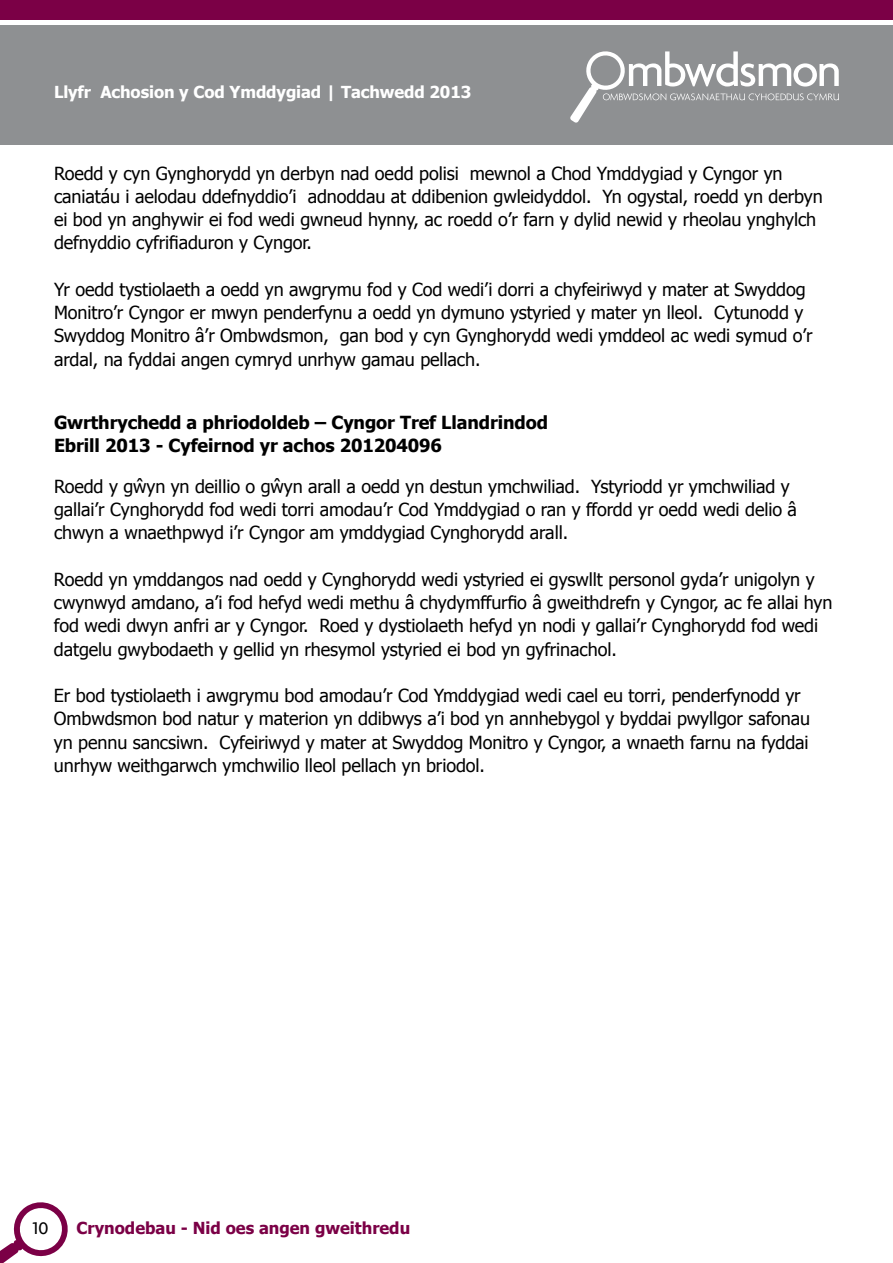
<style>
.page{position:relative;width:893px;height:1263px;background:#fff}
.page>*{position:absolute;margin:0;border:0;box-sizing:border-box;transform-origin:0 0}
.t1{font:18px/23.2px "Tahoma";letter-spacing:-.005em;color:#000}
.t2{font:700 18px/23.2px "Tahoma";letter-spacing:-.005em;color:#000}
.t3{font:500 18px "Agenda";color:#000}
.t4{font:700 16.5px "Tahoma";letter-spacing:-.005em;color:#fff}
.t5{font:700 16.5px "Tahoma";color:#7b0046}
</style>
<div class="page">
<div style="left:0;top:26px;width:893px;height:119px;background:#8e9092"></div>
<div style="left:0;top:0;width:893px;height:20px;background:#7b0046"></div>
<svg style="left:570px;top:51px;width:269px;height:72px"></svg>
<svg style="left:0;top:1202px;width:68px;height:61px"></svg>
<p class="t4" style="left:54px;top:80px;width:419px">Llyfr Achosion y Cod Ymddygiad | Tachwedd 2013</p>
<p class="t1" style="left:54px;top:161px;width:770px">Roedd y cyn Gynghorydd yn derbyn nad oedd polisi mewnol a Chod Ymddygiad y Cyngor yn caniatáu i aelodau ddefnyddio’i adnoddau at ddibenion gwleidyddol. Yn ogystal, roedd yn derbyn ei bod yn anghywir ei fod wedi gwneud hynny, ac roedd o’r farn y dylid newid y rheolau ynghylch defnyddio cyfrifiaduron y Cyngor.</p>
<p class="t1" style="left:54px;top:277px;width:760px">Yr oedd tystiolaeth a oedd yn awgrymu fod y Cod wedi’i dorri a chyfeiriwyd y mater at Swyddog Monitro’r Cyngor er mwyn penderfynu a oedd yn dymuno ystyried y mater yn lleol. Cytunodd y Swyddog Monitro â’r Ombwdsmon, gan bod y cyn Gynghorydd wedi ymddeol ac wedi symud o’r ardal, na fyddai angen cymryd unrhyw gamau pellach.</p>
<p class="t2" style="left:54px;top:410px;width:495px">Gwrthrychedd a phriodoldeb – Cyngor Tref Llandrindod<br>Ebrill 2013 - Cyfeirnod yr achos 201204096</p>
<p class="t1" style="left:54px;top:474px;width:744px">Roedd y gŵyn yn deillio o gŵyn arall a oedd yn destun ymchwiliad. Ystyriodd yr ymchwiliad y gallai’r Cynghorydd fod wedi torri amodau’r Cod Ymddygiad o ran y ffordd yr oedd wedi delio â chwyn a wnaethpwyd i’r Cyngor am ymddygiad Cynghorydd arall.</p>
<p class="t1" style="left:54px;top:567px;width:780px">Roedd yn ymddangos nad oedd y Cynghorydd wedi ystyried ei gyswllt personol gyda’r unigolyn y cwynwyd amdano, a’i fod hefyd wedi methu â chydymffurfio â gweithdrefn y Cyngor, ac fe allai hyn fod wedi dwyn anfri ar y Cyngor. Roed y dystiolaeth hefyd yn nodi y gallai’r Cynghorydd fod wedi datgelu gwybodaeth y gellid yn rhesymol ystyried ei bod yn gyfrinachol.</p>
<p class="t1" style="left:54px;top:683px;width:758px">Er bod tystiolaeth i awgrymu bod amodau’r Cod Ymddygiad wedi cael eu torri, penderfynodd yr Ombwdsmon bod natur y materion yn ddibwys a’i bod yn annhebygol y byddai pwyllgor safonau yn pennu sancsiwn. Cyfeiriwyd y mater at Swyddog Monitro y Cyngor, a wnaeth farnu na fyddai unrhyw weithgarwch ymchwilio lleol pellach yn briodol.</p>
<p class="t3" style="left:33px;top:1217px;width:17px">10</p>
<p class="t5" style="left:77px;top:1216px;width:335px">Crynodebau - Nid oes angen gweithredu</p>
</div>
